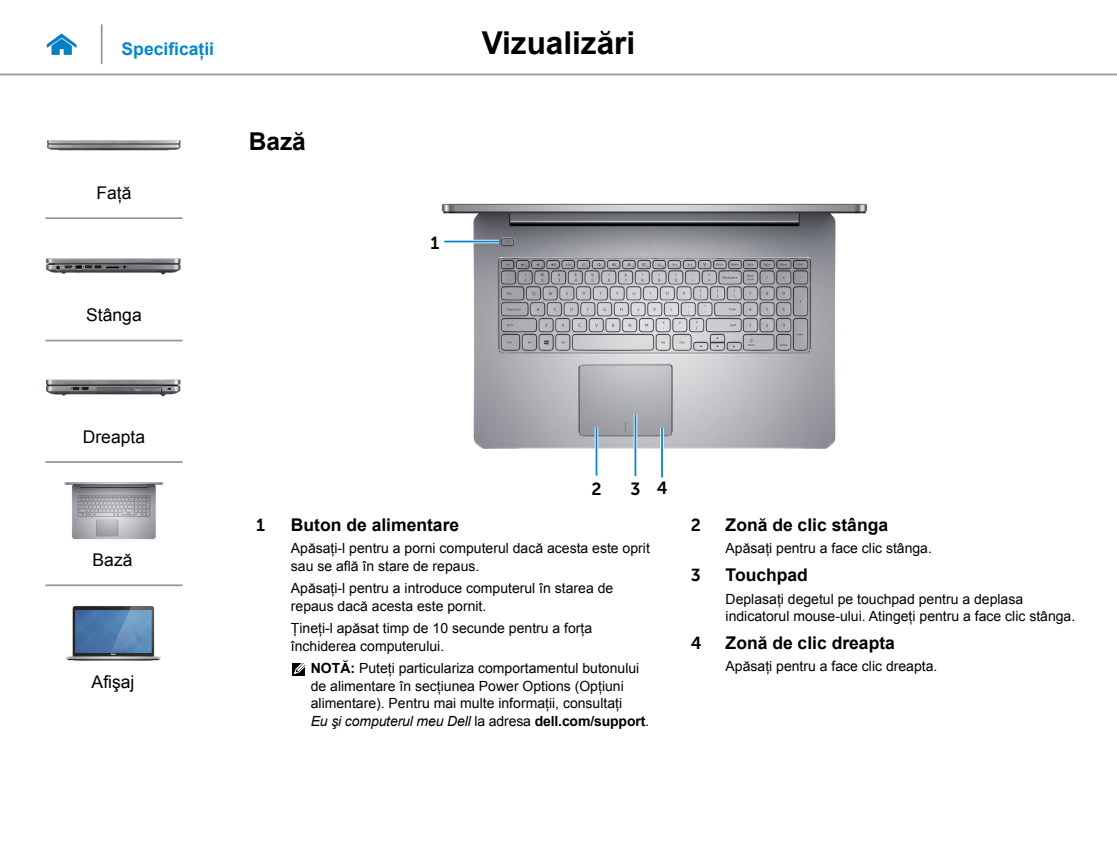
<style>
.page{position:relative;width:1117px;height:844px;background:#fff}
.page>*{position:absolute;margin:0;border:0;box-sizing:border-box;transform-origin:0 0}
.t1{font:700 31.5px "Arial";color:#000}
.Head2{font:700 24.5px "Arial";color:#000}
.Callout_Head{font:700 17.5px "Arial";color:#000}
.t2{font:17.5px "Arial";color:#000}
.t3{font:700 17.5px "Arial";color:#0087cc}
.Callout_Head-2{font:700 17.5px "Museo Sans For Dell";color:#000}
.Callout-L{font:17.5px "Museo Sans For Dell 700";color:#000}
.Callout_description{font:14px/17.5px "Arial";color:#000}
.Note{font:14px/17.5px "Arial";color:#000}
.s1{font-weight:700}
.s2{font-style:italic}
</style>
<div class="page">
<hr style="left:0;top:74px;width:1116px;height:1px;background:#939598">
<img style="left:46px;top:33px;width:31px;height:23px">
<img style="left:441px;top:203px;width:427px;height:246px">
<hr style="left:444px;top:240px;width:55px;height:3px;background:#fff">
<hr style="left:444px;top:240px;width:55px;height:2px;background:#0087cc">
<svg style="left:633px;top:414px;width:4px;height:62px"></svg>
<hr style="left:634px;top:414px;width:2px;height:62px;background:#0087cc">
<hr style="left:660px;top:428px;width:3px;height:49px;background:#fff">
<hr style="left:661px;top:428px;width:1px;height:49px;background:#0087cc">
<svg style="left:594px;top:427px;width:4px;height:48px"></svg>
<hr style="left:595px;top:427px;width:2px;height:48px;background:#0087cc">
<div style="left:292px;top:662px;width:13px;height:13px;background:#000"></div>
<svg style="left:294px;top:662px;width:11px;height:12px"></svg>
<hr style="left:101px;top:24px;width:2px;height:40px;background:#939598">
<img style="left:47px;top:140px;width:134px;height:11px">
<img style="left:46px;top:258px;width:135px;height:17px">
<img style="left:46px;top:379px;width:135px;height:18px">
<img style="left:64px;top:482px;width:100px;height:58px">
<img style="left:66px;top:605px;width:95px;height:56px">
<hr style="left:45px;top:217px;width:138px;height:2px;background:#939598">
<hr style="left:45px;top:339px;width:138px;height:2px;background:#939598">
<hr style="left:45px;top:461px;width:138px;height:2px;background:#939598">
<hr style="left:45px;top:584px;width:138px;height:2px;background:#939598">
<p class="t3" style="left:122px;top:37px;width:94px">Specificaţii</p>
<h1 class="t1" style="left:481px;top:22px;width:155px">Vizualizări</h1>
<p class="t2" style="left:96px;top:181px;width:37px">Faţă</p>
<p class="t2" style="left:86px;top:303px;width:57px">Stânga</p>
<p class="Head2" style="left:249px;top:125px;width:59px">Bază</p>
<p class="Callout-L" style="left:430px;top:233px;width:10px">1</p>
<p class="t2" style="left:83px;top:425px;width:64px">Dreapta</p>
<p class="t2" style="left:93px;top:548px;width:41px">Bază</p>
<p class="t2" style="left:92px;top:670px;width:44px">Afişaj</p>
<p class="Callout-L" style="left:591px;top:478px;width:12px">2</p>
<p class="Callout-L" style="left:630px;top:479px;width:12px">3</p>
<p class="Callout-L" style="left:656px;top:478px;width:12px">4</p>
<p class="Callout_Head-2" style="left:256px;top:515px;width:10px">1</p>
<p class="Callout_Head" style="left:291px;top:512px;width:170px">Buton de alimentare</p>
<p class="Callout_description" style="left:291px;top:539px;width:360px">Apăsaţi-l pentru a porni computerul dacă acesta este oprit sau se află în stare de repaus.</p>
<p class="Callout_description" style="left:291px;top:579px;width:324px">Apăsaţi-l pentru a introduce computerul în starea de repaus dacă acesta este pornit.</p>
<p class="Callout_description" style="left:291px;top:619px;width:303px">Ţineţi-l apăsat timp de 10 secunde pentru a forţa închiderea computerului.</p>
<p class="Note" style="left:311px;top:659px;width:340px"><span class="s1">NOTĂ:</span> Puteţi particulariza comportamentul butonului de alimentare în secţiunea Power Options (Opţiuni alimentare). Pentru mai multe informaţii, consultaţi<br><span class="s2">Eu şi computerul meu Dell</span> la adresa <span class="s1">dell.com/support</span>.</p>
<p class="Callout_Head-2" style="left:690px;top:515px;width:12px">2</p>
<p class="Callout_Head" style="left:725px;top:512px;width:164px">Zonă de clic stânga</p>
<p class="Callout_description" style="left:725px;top:539px;width:208px">Apăsaţi pentru a face clic stânga.</p>
<p class="Callout_Head-2" style="left:690px;top:565px;width:12px">3</p>
<p class="Callout_Head" style="left:725px;top:563px;width:84px">Touchpad</p>
<p class="Callout_description" style="left:725px;top:590px;width:351px">Deplasaţi degetul pe touchpad pentru a deplasa indicatorul mouse-ului. Atingeţi pentru a face clic stânga.</p>
<p class="Callout_Head-2" style="left:690px;top:633px;width:12px">4</p>
<p class="Callout_Head" style="left:725px;top:631px;width:171px">Zonă de clic dreapta</p>
<p class="Callout_description" style="left:725px;top:657px;width:213px">Apăsaţi pentru a face clic dreapta.</p>
</div>
